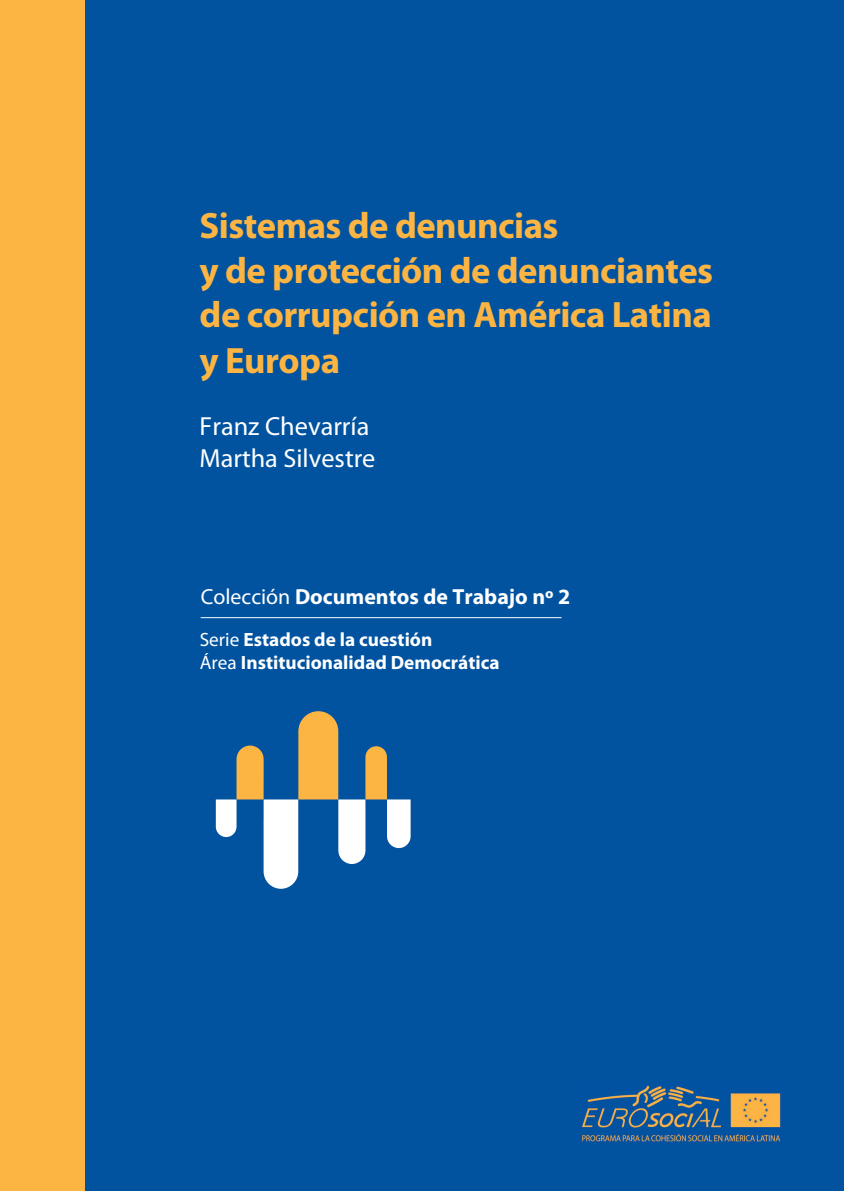
<style>
.page{position:relative;width:844px;height:1191px;background:#fff}
.page>*{position:absolute;margin:0;border:0;box-sizing:border-box;transform-origin:0 0}
.t1{font:700 36.75px/44.6px "Myriad Pro";letter-spacing:-.015em;color:#fcb443}
.t2{font:26.25px/32.2px "Myriad Pro";color:#fff}
.t3{font:700 21.88px "Myriad Pro";color:#fff}
.t4{font:700 19.25px/23.1px "Myriad Pro";color:#fff}
.s1{font-weight:400}
</style>
<div class="page">
<hr style="left:843px;top:0;width:1px;height:1191px;background:#fcb443">
<div style="left:0;top:0;width:843px;height:1191px;background:#0153a0"></div>
<img style="left:582px;top:1085px;width:199px;height:57px">
<hr style="left:201px;top:617px;width:360px;height:1px;background:#fff">
<div style="left:0;top:0;width:85px;height:1191px;background:#fcb443"></div>
<svg style="left:216px;top:711px;width:194px;height:177px"></svg>
<p class="t1" style="left:199px;top:207px;width:515px">Sistemas de denuncias<br>y de protección de denunciantes de corrupción en América Latina y Europa</p>
<p class="t2" style="left:199px;top:412px;width:177px">Franz Chevarría<br>Martha Silvestre</p>
<p class="t3" style="left:201px;top:589px;width:371px"><span class="s1">Colección</span> Documentos de Trabajo nº 2</p>
<p class="t4" style="left:200px;top:630px;width:301px"><span class="s1">Serie</span> Estados de la cuestión<br><span class="s1">Área</span> Institucionalidad Democrática</p>
</div>
